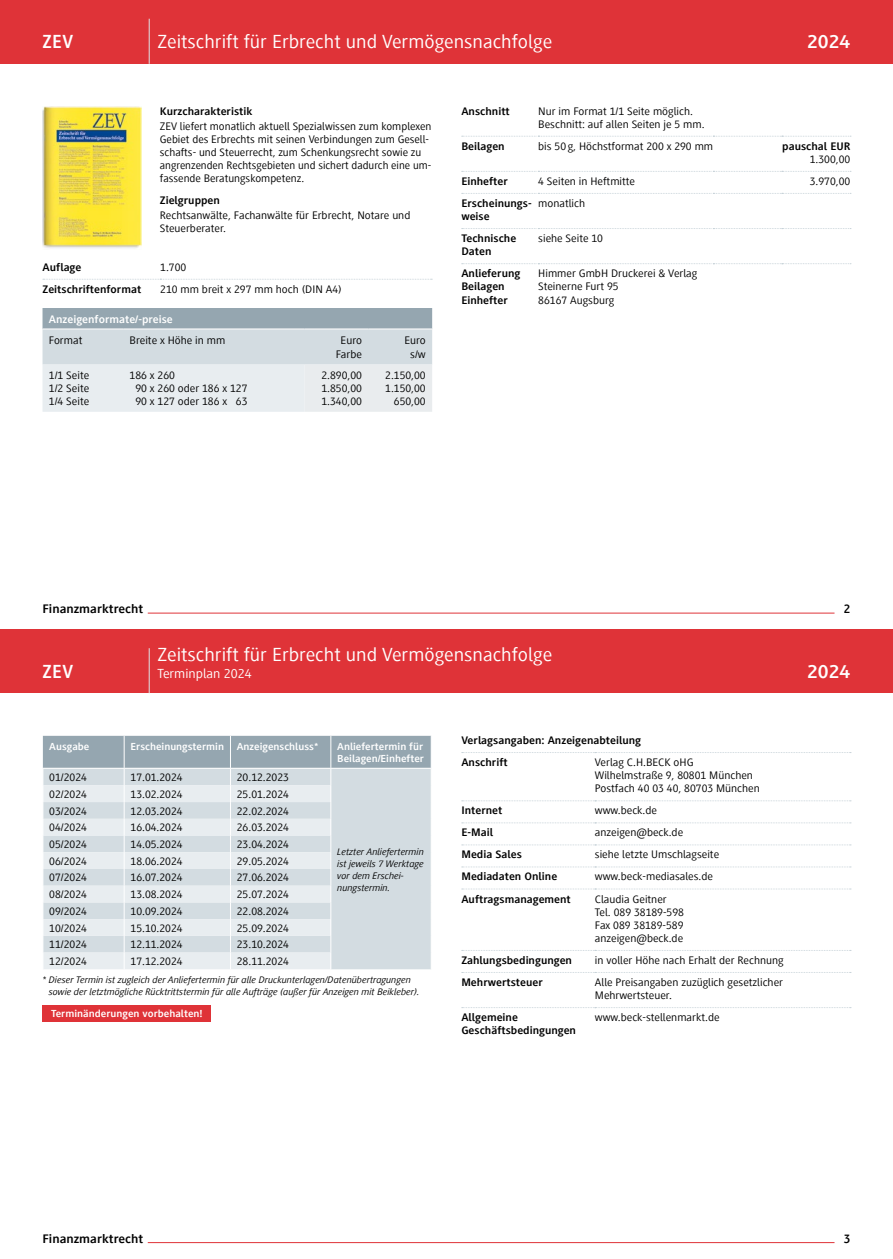
<style>
.page{position:relative;width:893px;height:1259px;background:#fff}
.page>*{position:absolute;margin:0;border:0;box-sizing:border-box;transform-origin:0 0}
.t1{font:19.5px "Generis Sans Com";color:#fff;scale:1.08 1}
.t2{font:700 19.5px "Generis Sans Com";color:#fff;scale:1.08 1}
.t3{font:700 19.5px "Generis Sans Com";color:#fff}
.t4{font:13.5px "Generis Sans Com";color:#fff;scale:1.08 1}
.t5{font:700 12.75px "Generis Sans Com";color:#000;scale:1.08 1}
.t6{font:700 12.75px "Generis Sans Com";color:#000}
.t7{font:11.25px/13.2px "Generis Sans Com";color:#000;scale:1.08 1}
.t8{font:700 11.25px/13.2px "Generis Sans Com";color:#000;scale:1.08 1}
.t9{font:11.25px/13.2px "Generis Sans Com";color:#000;scale:1.06 1}
.t10{font:700 11.25px "Generis Sans Com";color:#fff;scale:1.08 1}
.t11{font:700 10.5px/12px "Generis Sans Com";color:#fff;scale:1.08 1}
.t12{font:italic 9.75px/12px "Generis Sans Com";color:#000;scale:1.08 1}
</style>
<div class="page">
<div style="left:0;top:0;width:893px;height:64px;background:#df3338"></div>
<hr style="left:149px;top:19px;width:1px;height:45px;background:#dde3e5">
<hr style="left:148px;top:613px;width:686px;height:1px;background:#df3338">
<svg style="left:43px;top:279px;width:389px;height:1px"></svg>
<svg style="left:43px;top:308px;width:389px;height:104px;background:#d1d9de"></svg>
<hr style="left:43px;top:328px;width:80px;height:1px;background:#fff">
<hr style="left:123px;top:328px;width:182px;height:1px;background:#fff">
<hr style="left:305px;top:328px;width:63px;height:1px;background:#fff">
<hr style="left:368px;top:328px;width:64px;height:1px;background:#fff">
<svg style="left:462px;top:136px;width:389px;height:1px"></svg>
<svg style="left:462px;top:171px;width:389px;height:1px"></svg>
<svg style="left:462px;top:228px;width:389px;height:1px"></svg>
<svg style="left:462px;top:263px;width:389px;height:1px"></svg>
<svg style="left:462px;top:193px;width:389px;height:1px"></svg>
<img style="left:43px;top:106px;width:99px;height:143px">
<div style="left:0;top:629px;width:893px;height:64px;background:#df3338"></div>
<hr style="left:149px;top:648px;width:1px;height:45px;background:#dde3e5">
<hr style="left:148px;top:1242px;width:686px;height:1px;background:#df3338">
<svg style="left:43px;top:736px;width:388px;height:233px;background:#d1dadf"></svg>
<svg style="left:462px;top:800px;width:389px;height:1px"></svg>
<svg style="left:462px;top:888px;width:389px;height:1px"></svg>
<svg style="left:462px;top:950px;width:389px;height:1px"></svg>
<svg style="left:462px;top:972px;width:389px;height:1px"></svg>
<svg style="left:462px;top:752px;width:389px;height:1px"></svg>
<svg style="left:462px;top:844px;width:389px;height:1px"></svg>
<svg style="left:462px;top:822px;width:389px;height:1px"></svg>
<svg style="left:462px;top:1007px;width:389px;height:1px"></svg>
<svg style="left:462px;top:866px;width:389px;height:1px"></svg>
<div style="left:43px;top:1005px;width:168px;height:16px;background:#df3338"></div>
<h1 class="t3" style="left:43px;top:31px;width:32px">ZEV</h1>
<h1 class="t1" style="left:157px;top:31px;width:367px">Zeitschrift für Erbrecht und Vermögensnachfolge</h1>
<h1 class="t2" style="left:807px;top:31px;width:42px">2024</h1>
<p class="t8" style="left:160px;top:104px;width:87px">Kurzcharakteristik</p>
<p class="t9" style="left:160px;top:120px;width:258px">ZEV liefert monatlich aktuell Spezialwissen zum komplexen Gebiet des Erbrechts mit seinen Verbindungen zum Gesell&shy;schafts- und Steuerrecht, zum Schenkungsrecht sowie zu angrenzenden Rechtsgebieten und sichert dadurch eine um&shy;fassende Beratungskompetenz.</p>
<p class="t8" style="left:160px;top:194px;width:57px">Zielgruppen</p>
<p class="t7" style="left:160px;top:209px;width:233px">Rechtsanwälte, Fachanwälte für Erbrecht, Notare und<br>Steuerberater.</p>
<p class="t8" style="left:43px;top:260px;width:38px">Auflage</p>
<p class="t7" style="left:160px;top:260px;width:26px">1.700</p>
<p class="t8" style="left:43px;top:282px;width:93px">Zeitschriftenformat</p>
<p class="t7" style="left:160px;top:282px;width:170px">210 mm breit x 297 mm hoch (DIN A4)</p>
<p class="t10" style="left:49px;top:313px;width:116px">Anzeigenformate/-preise</p>
<p class="t7" style="left:49px;top:333px;width:33px">Format</p>
<p class="t7" style="left:130px;top:333px;width:90px">Breite x Höhe in mm</p>
<p class="t7" style="left:341px;top:333px;width:21px">Euro</p>
<p class="t7" style="left:404px;top:333px;width:21px">Euro</p>
<p class="t7" style="left:336px;top:348px;width:26px">Farbe</p>
<p class="t7" style="left:410px;top:348px;width:16px">s/w</p>
<p class="t7" style="left:49px;top:369px;width:39px;text-align:justify">1/1 Seite 1/2 Seite 1/4 Seite</p>
<p class="t7" style="left:135px;top:369px;width:105px;text-indent:-6px">186 x 260<br>90 x 260 oder 186 x 127<br>90 x 127 oder 186 x 63</p>
<p class="t7" style="left:321px;top:369px;width:39px;text-align:justify">2.890,00<br>1.850,00<br>1.340,00</p>
<p class="t7" style="left:385px;top:369px;width:39px;text-align:right">2.150,00<br>1.150,00<br>650,00</p>
<p class="t8" style="left:461px;top:104px;width:46px">Anschnitt</p>
<p class="t7" style="left:538px;top:104px;width:156px">Nur im Format 1/1 Seite möglich.<br>Beschnitt: auf allen Seiten je 5 mm.</p>
<p class="t8" style="left:461px;top:139px;width:42px">Beilagen</p>
<p class="t7" style="left:538px;top:139px;width:163px">bis 50 g, Höchstformat 200 x 290 mm</p>
<p class="t8" style="left:782px;top:139px;width:65px">pauschal EUR</p>
<p class="t7" style="left:810px;top:153px;width:39px">1.300,00</p>
<p class="t8" style="left:461px;top:175px;width:45px">Einhefter</p>
<p class="t7" style="left:538px;top:175px;width:91px">4 Seiten in Heftmitte</p>
<p class="t7" style="left:810px;top:175px;width:39px">3.970,00</p>
<p class="t8" style="left:461px;top:197px;width:67px">Erscheinungs&shy;weise</p>
<p class="t7" style="left:538px;top:197px;width:45px">monatlich</p>
<p class="t8" style="left:461px;top:232px;width:52px">Technische<br>Daten</p>
<p class="t7" style="left:538px;top:232px;width:61px">siehe Seite 10</p>
<p class="t8" style="left:461px;top:267px;width:56px">Anlieferung<br>Beilagen<br>Einhefter</p>
<p class="t7" style="left:538px;top:267px;width:149px">Himmer GmbH Druckerei &amp; Verlag<br>Steinerne Furt 95<br>86167 Augsburg</p>
<p class="t5" style="left:43px;top:602px;width:95px">Finanzmarktrecht</p>
<p class="t6" style="left:844px;top:602px;width:8px">2</p>
<h1 class="t3" style="left:43px;top:660px;width:32px">ZEV</h1>
<h1 class="t1" style="left:157px;top:644px;width:367px">Zeitschrift für Erbrecht und Vermögensnachfolge</h1>
<p class="t4" style="left:157px;top:666px;width:89px">Terminplan 2024</p>
<p class="t11" style="left:49px;top:740px;width:39px">Ausgabe</p>
<p class="t11" style="left:131px;top:740px;width:175px">Erscheinungstermin Anzeigenschluss*</p>
<p class="t11" style="left:337px;top:740px;width:82px">Anliefertermin für<br>Beilagen/Einhefter</p>
<p class="t7" style="left:49px;top:771px;width:36px">01/2024</p>
<p class="t7" style="left:131px;top:771px;width:50px">17.01.2024</p>
<p class="t7" style="left:237px;top:771px;width:50px">20.12.2023</p>
<p class="t7" style="left:49px;top:787px;width:36px">02/2024</p>
<p class="t7" style="left:131px;top:787px;width:50px">13.02.2024</p>
<p class="t7" style="left:237px;top:787px;width:50px">25.01.2024</p>
<p class="t7" style="left:49px;top:804px;width:36px">03/2024</p>
<p class="t7" style="left:131px;top:804px;width:50px">12.03.2024</p>
<p class="t7" style="left:237px;top:804px;width:50px">22.02.2024</p>
<p class="t7" style="left:49px;top:821px;width:36px">04/2024</p>
<p class="t7" style="left:131px;top:821px;width:50px">16.04.2024</p>
<p class="t7" style="left:237px;top:821px;width:50px">26.03.2024</p>
<p class="t7" style="left:49px;top:837px;width:36px">05/2024</p>
<p class="t7" style="left:131px;top:837px;width:50px">14.05.2024</p>
<p class="t7" style="left:237px;top:837px;width:50px">23.04.2024</p>
<p class="t7" style="left:49px;top:854px;width:36px">06/2024</p>
<p class="t7" style="left:131px;top:854px;width:50px">18.06.2024</p>
<p class="t7" style="left:237px;top:854px;width:50px">29.05.2024</p>
<p class="t7" style="left:49px;top:871px;width:36px">07/2024</p>
<p class="t7" style="left:131px;top:871px;width:50px">16.07.2024</p>
<p class="t7" style="left:237px;top:871px;width:50px">27.06.2024</p>
<p class="t7" style="left:49px;top:888px;width:36px">08/2024</p>
<p class="t7" style="left:131px;top:888px;width:50px">13.08.2024</p>
<p class="t7" style="left:237px;top:888px;width:50px">25.07.2024</p>
<p class="t7" style="left:49px;top:904px;width:36px">09/2024</p>
<p class="t7" style="left:131px;top:904px;width:50px">10.09.2024</p>
<p class="t7" style="left:237px;top:904px;width:50px">22.08.2024</p>
<p class="t7" style="left:49px;top:921px;width:36px">10/2024</p>
<p class="t7" style="left:131px;top:921px;width:50px">15.10.2024</p>
<p class="t7" style="left:237px;top:921px;width:50px">25.09.2024</p>
<p class="t7" style="left:49px;top:938px;width:36px">11/2024</p>
<p class="t7" style="left:131px;top:938px;width:50px">12.11.2024</p>
<p class="t7" style="left:237px;top:938px;width:50px">23.10.2024</p>
<p class="t7" style="left:49px;top:955px;width:36px">12/2024</p>
<p class="t7" style="left:131px;top:955px;width:50px">17.12.2024</p>
<p class="t7" style="left:237px;top:955px;width:50px">28.11.2024</p>
<p class="t12" style="left:49px;top:974px;width:345px;text-indent:-6px">* Dieser Termin ist zugleich der Anliefertermin für alle Druckunterlagen/Datenübertragungen sowie der letztmögliche Rücktrittstermin für alle Aufträge (außer für Anzeigen mit Beikleber).</p>
<p class="t12" style="left:337px;top:845px;width:82px">Letzter Anliefertermin ist jeweils 7 Werktage vor dem Erschei&shy;nungstermin.</p>
<p class="t11" style="left:51px;top:1007px;width:142px">Terminänderungen vorbehalten!</p>
<p class="t8" style="left:461px;top:729px;width:168px;line-height:22px">Verlagsangaben: Anzeigenabteilung<br>Anschrift</p>
<p class="t7" style="left:595px;top:756px;width:154px">Verlag C.H.BECK oHG<br>Wilhelmstraße 9, 80801 München<br>Postfach 40 03 40, 80703 München</p>
<p class="t8" style="left:461px;top:804px;width:39px">Internet</p>
<p class="t7" style="left:595px;top:804px;width:59px">www.beck.de</p>
<p class="t8" style="left:461px;top:826px;width:31px">E-Mail</p>
<p class="t7" style="left:595px;top:826px;width:83px">anzeigen@beck.de</p>
<p class="t8" style="left:461px;top:848px;width:58px">Media Sales</p>
<p class="t7" style="left:595px;top:848px;width:117px">siehe letzte Umschlagseite</p>
<p class="t8" style="left:461px;top:870px;width:90px">Mediadaten Online</p>
<p class="t7" style="left:595px;top:870px;width:111px">www.beck-mediasales.de</p>
<p class="t8" style="left:461px;top:892px;width:103px">Auftragsmanagement</p>
<p class="t7" style="left:595px;top:892px;width:84px">Claudia Geitner<br>Tel. 089 38189-598<br>Fax 089 38189-589 anzeigen@beck.de</p>
<p class="t8" style="left:461px;top:953px;width:104px">Zahlungsbedingungen</p>
<p class="t7" style="left:595px;top:953px;width:176px">in voller Höhe nach Erhalt der Rechnung</p>
<p class="t8" style="left:461px;top:975px;width:77px">Mehrwertsteuer</p>
<p class="t7" style="left:595px;top:975px;width:176px">Alle Preisangaben zuzüglich gesetzlicher<br>Mehrwertsteuer.</p>
<p class="t8" style="left:461px;top:1011px;width:108px">Allgemeine<br>Geschäftsbedingungen</p>
<p class="t7" style="left:595px;top:1011px;width:117px">www.beck-stellenmarkt.de</p>
<h1 class="t2" style="left:807px;top:660px;width:42px">2024</h1>
<p class="t5" style="left:43px;top:1231px;width:95px">Finanzmarktrecht</p>
<p class="t6" style="left:844px;top:1231px;width:8px">3</p>
</div>
